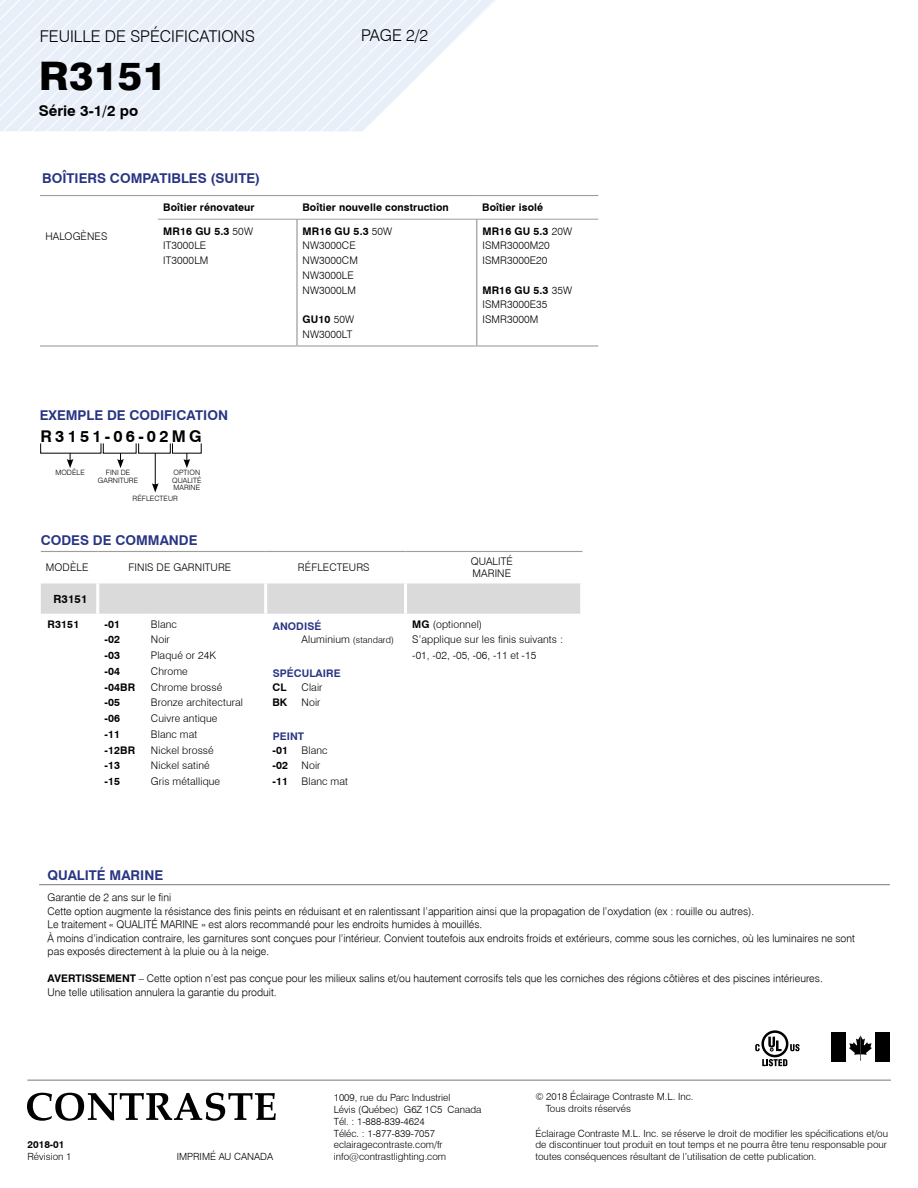
<style>
.page{position:relative;width:918px;height:1188px;background:#fff}
.page>*{position:absolute;margin:0;border:0;box-sizing:border-box;transform-origin:0 0}
.t1{font:800 39.45px "Swiss 721 BT";color:#000;scale:1.05 1}
.t2{font:300 16.2px "Swiss 721 BT";color:#000}
.t3{font:700 16.2px "Swiss 721 BT";letter-spacing:.2em;color:#000}
.t4{font:700 14.7px "Swiss 721 BT";color:#000}
.t5{font:700 13.5px "Swiss 721 BT";color:#283583}
.t6{font:700 11.25px "Swiss 721 BT";letter-spacing:.01em;color:#000}
.t7{font:10.5px/13.5px "Swiss 721 Light BT";color:#000}
.t8{font:300 10.5px/15.8px "Swiss 721 BT";letter-spacing:.01em;color:#000}
.t9{font:700 10.5px/15.8px "Swiss 721 BT";letter-spacing:.01em;color:#000}
.t10{font:700 10.5px "Swiss 721 BT";letter-spacing:.01em;color:#283583}
.t11{font:300 9.9px/11.9px "Swiss 721 BT";color:#000}
.t12{font:700 9.9px "Swiss 721 BT";color:#000}
.t13{font:300 9px "Swiss 721 BT";letter-spacing:.01em;color:#000}
.t14{font:300 7.35px/7.4px "Swiss 721 BT";letter-spacing:.01em;color:#000;text-align:center}
.s1{font-weight:700}
.s2{font-size:10.5px}
.s3{font-family:"Swiss 721 BT";font-weight:700}
</style>
<div class="page">
<svg style="left:0;top:0;width:496px;height:131px"></svg>
<hr style="left:27px;top:1080px;width:864px;height:1px;background:#878787">
<svg style="left:27px;top:1093px;width:249px;height:28px"></svg>
<svg style="left:762px;top:1059px;width:25px;height:7px"></svg>
<svg style="left:790px;top:1044px;width:10px;height:7px"></svg>
<svg style="left:761px;top:1030px;width:27px;height:27px"></svg>
<svg style="left:764px;top:1033px;width:22px;height:22px"></svg>
<svg style="left:768px;top:1037px;width:14px;height:14px"></svg>
<svg style="left:755px;top:1044px;width:5px;height:7px"></svg>
<div style="left:875px;top:1033px;width:15px;height:29px;background:#000"></div>
<div style="left:831px;top:1033px;width:15px;height:29px;background:#000"></div>
<svg style="left:849px;top:1036px;width:23px;height:24px"></svg>
<div style="left:41px;top:583px;width:539px;height:31px;background:#dadada"></div>
<hr style="left:41px;top:551px;width:57px;height:1px;background:#9d9d9c">
<hr style="left:98px;top:551px;width:46px;height:1px;background:#9d9d9c">
<hr style="left:144px;top:551px;width:122px;height:1px;background:#9d9d9c">
<svg style="left:266px;top:551px;width:29px;height:1px"></svg>
<hr style="left:295px;top:551px;width:111px;height:1px;background:#9d9d9c">
<hr style="left:406px;top:551px;width:176px;height:1px;background:#9d9d9c">
<hr style="left:96px;top:583px;width:3px;height:31px;background:#fff">
<hr style="left:264px;top:583px;width:3px;height:31px;background:#fff">
<hr style="left:404px;top:583px;width:3px;height:31px;background:#fff">
<hr style="left:155px;top:453px;width:1px;height:33px;background:#000">
<svg style="left:152px;top:483px;width:7px;height:9px"></svg>
<svg style="left:40px;top:443px;width:162px;height:25px"></svg>
<hr style="left:158px;top:219px;width:139px;height:1px;background:#9d9d9c">
<hr style="left:297px;top:219px;width:180px;height:1px;background:#9d9d9c">
<hr style="left:477px;top:219px;width:121px;height:1px;background:#9d9d9c">
<hr style="left:297px;top:219px;width:1px;height:126px;background:#878787">
<hr style="left:477px;top:219px;width:1px;height:126px;background:#878787">
<hr style="left:40px;top:195px;width:117px;height:1px;background:#9d9d9c">
<hr style="left:157px;top:195px;width:140px;height:1px;background:#9d9d9c">
<hr style="left:297px;top:195px;width:180px;height:1px;background:#9d9d9c">
<hr style="left:477px;top:195px;width:121px;height:1px;background:#9d9d9c">
<hr style="left:40px;top:345px;width:117px;height:2px;background:#9d9d9c">
<hr style="left:157px;top:345px;width:140px;height:2px;background:#9d9d9c">
<hr style="left:297px;top:345px;width:180px;height:2px;background:#9d9d9c">
<hr style="left:477px;top:345px;width:121px;height:2px;background:#9d9d9c">
<hr style="left:39px;top:884px;width:851px;height:1px;background:#878787">
<h2 class="t2" style="left:40px;top:27px;width:217px">FEUILLE DE SPÉCIFICATIONS</h2>
<h1 class="t1" style="left:39px;top:52px;width:123px">R3151</h1>
<h3 class="t4" style="left:39px;top:101px;width:101px">Série 3-1/2 po</h3>
<p class="t5" style="left:42px;top:170px;width:220px">BOÎTIERS COMPATIBLES (SUITE)</p>
<h2 class="t2" style="left:361px;top:26px;width:68px">PAGE 2/2</h2>
<p class="t8" style="left:45px;top:229px;width:64px">HALOGÈNES</p>
<p class="t9" style="left:163px;top:199px;width:93px">Boîtier rénovateur</p>
<p class="t9" style="left:302px;top:199px;width:148px">Boîtier nouvelle construction</p>
<p class="t9" style="left:482px;top:199px;width:62px">Boîtier isolé</p>
<p class="t8" style="left:163px;top:224px;width:91px;line-height:14.7px"><span class="s1">MR16 GU 5.3</span> 50W<br>IT3000LE<br>IT3000LM</p>
<p class="t8" style="left:303px;top:224px;width:91px;line-height:14.7px"><span class="s1">MR16 GU 5.3</span> 50W<br>NW3000CE<br>NW3000CM<br>NW3000LE<br>NW3000LM</p>
<p class="t8" style="left:303px;top:312px;width:53px;line-height:14.7px"><span class="s1">GU10</span> 50W<br>NW3000LT</p>
<p class="t8" style="left:482px;top:224px;width:91px;line-height:14.7px"><span class="s1">MR16 GU 5.3</span> 20W<br>ISMR3000M20<br>ISMR3000E20</p>
<p class="t8" style="left:482px;top:282px;width:91px;line-height:14.7px"><span class="s1">MR16 GU 5.3</span> 35W<br>ISMR3000E35<br>ISMR3000M</p>
<p class="t5" style="left:40px;top:407px;width:190px">EXEMPLE DE CODIFICATION</p>
<h2 class="t3" style="left:40px;top:427px;width:163px">R3151-06-02MG</h2>
<p class="t14" style="left:55px;top:469px;width:31px">MODÈLE</p>
<p class="t14" style="left:98px;top:469px;width:42px">FINI DE<br>GARNITURE</p>
<p class="t14" style="left:133px;top:494px;width:47px">RÉFLECTEUR</p>
<p class="t14" style="left:172px;top:469px;width:31px;text-align:left">OPTION<br>QUALITÉ<br>MARINE</p>
<p class="t5" style="left:41px;top:532px;width:158px">CODES DE COMMANDE</p>
<p class="t8" style="left:46px;top:560px;width:44px">MODÈLE</p>
<p class="t8" style="left:129px;top:560px;width:104px">FINIS DE GARNITURE</p>
<p class="t8" style="left:298px;top:560px;width:73px">RÉFLECTEURS</p>
<p class="t8" style="left:471px;top:556px;width:44px;line-height:12px">QUALITÉ<br>MARINE</p>
<p class="t6" style="left:53px;top:592px;width:35px">R3151</p>
<p class="t9" style="left:48px;top:616px;width:33px">R3151</p>
<p class="t9" style="left:104px;top:616px;width:32px">-01 -02 -03 -04 -04BR -05 -06 -11 -12BR -13 -15</p>
<p class="t8" style="left:151px;top:616px;width:94px">Blanc<br>Noir<br>Plaqué or 24K<br>Chrome<br>Chrome brossé<br>Bronze architectural<br>Cuivre antique<br>Blanc mat<br>Nickel brossé<br>Nickel satiné<br>Gris métallique</p>
<p class="t10" style="left:273px;top:619px;width:50px">ANODISÉ</p>
<p class="t10" style="left:273px;top:666px;width:70px">SPÉCULAIRE</p>
<p class="t8" style="left:412px;top:616px;width:152px"><span class="s1">MG</span> (optionnel)<br>S’applique sur les finis suivants : -01, -02, -05, -06, -11 et -15</p>
<p class="t13" style="left:302px;top:635px;width:94px"><span class="s2">Aluminium</span> (standard)</p>
<p class="t8" style="left:302px;top:679px;width:22px">Clair<br>Noir</p>
<p class="t8" style="left:302px;top:742px;width:48px">Blanc<br>Noir<br>Blanc mat</p>
<p class="t9" style="left:272px;top:679px;width:16px">CL<br>BK</p>
<p class="t9" style="left:272px;top:742px;width:17px;text-align:justify">-01 -02 -11</p>
<p class="t10" style="left:273px;top:730px;width:33px">PEINT</p>
<p class="t5" style="left:48px;top:867px;width:117px">QUALITÉ MARINE</p>
<p class="t7" style="left:48px;top:891px;width:809px">Garantie de 2 ans sur le fini<br>Cette option augmente la résistance des finis peints en réduisant et en ralentissant l’apparition ainsi que la propagation de l’oxydation (ex : rouille ou autres).<br>Le traitement « QUALITÉ MARINE » est alors recommandé pour les endroits humides à mouillés.<br>À moins d’indication contraire, les garnitures sont conçues pour l’intérieur. Convient toutefois aux endroits froids et extérieurs, comme sous les corniches, où les luminaires ne sont pas exposés directement à la pluie ou à la neige.</p>
<p class="t7" style="left:48px;top:972px;width:777px"><span class="s3">AVERTISSEMENT</span> – Cette option n’est pas conçue pour les milieux salins et/ou hautement corrosifs tels que les corniches des régions côtières et des piscines intérieures.<br>Une telle utilisation annulera la garantie du produit.</p>
<p class="t12" style="left:28px;top:1139px;width:38px">2018-01</p>
<p class="t11" style="left:28px;top:1151px;width:45px">Révision 1</p>
<p class="t11" style="left:177px;top:1151px;width:98px">IMPRIMÉ AU CANADA</p>
<p class="t11" style="left:334px;top:1091px;width:149px">1009, rue du Parc Industriel<br>Lévis (Québec) G6Z 1C5 Canada<br>Tél. : 1-888-839-4624<br>Téléc. : 1-877-839-7057 eclairagecontraste.com/fr info@contrastlighting.com</p>
<p class="t11" style="left:546px;top:1091px;width:149px;text-indent:-11px">© 2018 Éclairage Contraste M.L. Inc.<br>Tous droits réservés</p>
<p class="t11" style="left:535px;top:1127px;width:354px">Éclairage Contraste M.L. Inc. se réserve le droit de modifier les spécifications et/ou de discontinuer tout produit en tout temps et ne pourra être tenu responsable pour toutes conséquences résultant de l’utilisation de cette publication.</p>
</div>
